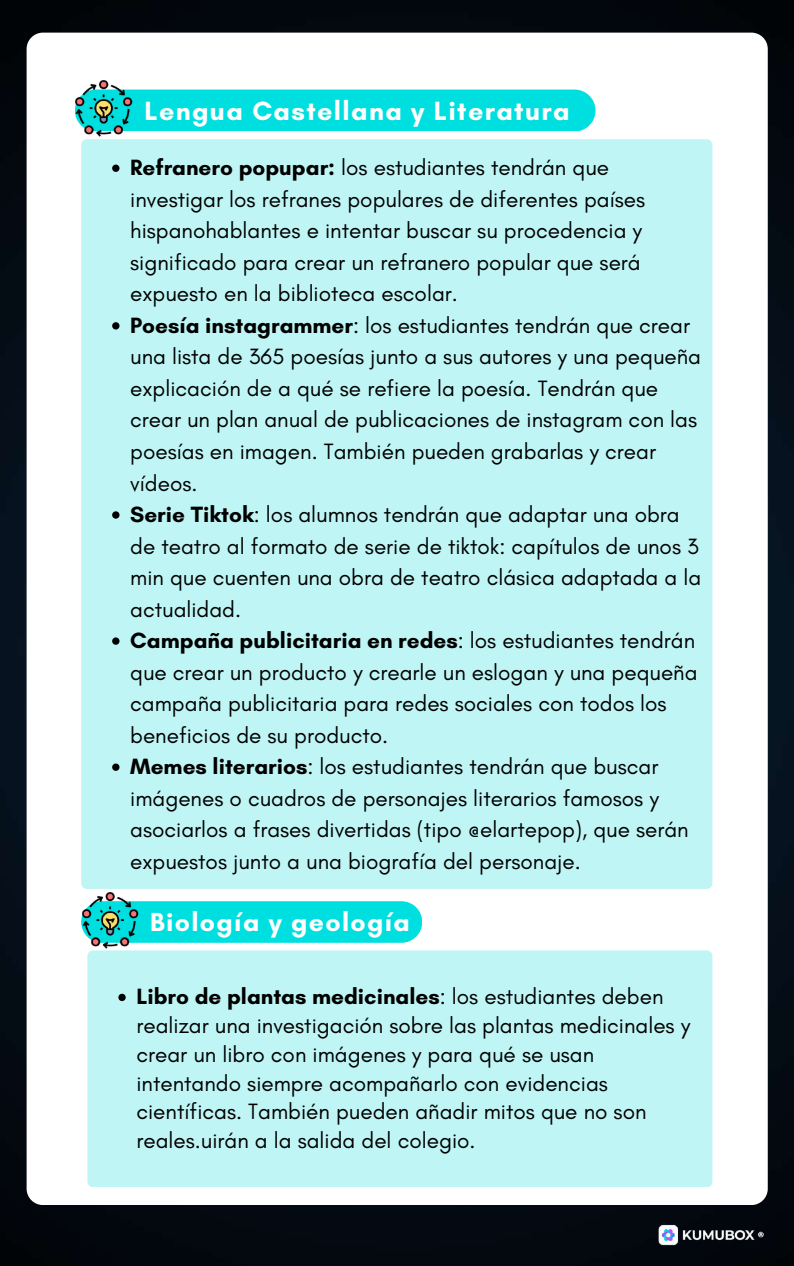
<style>
.page{position:relative;width:794px;height:1266px;background:#fff}
.page>*{position:absolute;margin:0;border:0;box-sizing:border-box;transform-origin:0 0}
.t1{font:700 26.85px "Glacial Indifference";letter-spacing:.05em;color:#fefefe}
.t2{font:700 26.62px "Glacial Indifference";letter-spacing:.05em;color:#fefefe}
.t3{font:22.5px/31.5px "Glacial Indifference";color:#000}
.s1{font-weight:700}
</style>
<div class="page">
<img style="left:0;top:0;width:793px;height:1266px">
<div style="left:27px;top:33px;width:740px;height:1172px;background:#fff;border-radius:16px"></div>
<img style="left:656px;top:1221px;width:111px;height:25px">
<div style="left:75px;top:90px;width:520px;height:41px;background:#00dfdf;border-radius:21px"></div>
<img style="left:75px;top:80px;width:57px;height:57px">
<div style="left:81px;top:139px;width:631px;height:750px;background:#bff5f5"></div>
<svg style="left:112px;top:165px;width:7px;height:7px"></svg>
<svg style="left:112px;top:322px;width:7px;height:7px"></svg>
<svg style="left:112px;top:511px;width:7px;height:8px"></svg>
<svg style="left:112px;top:637px;width:7px;height:8px"></svg>
<svg style="left:112px;top:763px;width:7px;height:8px"></svg>
<div style="left:81px;top:901px;width:341px;height:41px;background:#00dfdf;border-radius:21px"></div>
<img style="left:81px;top:892px;width:57px;height:56px">
<div style="left:87px;top:950px;width:625px;height:237px;background:#bff5f5;border-radius:6px"></div>
<svg style="left:118px;top:993px;width:8px;height:8px"></svg>
<p class="t1" style="left:144px;top:94px;width:426px">Lengua Castellana y Literatura</p>
<p class="t3" style="left:130px;top:152px;width:572px"><span class="s1">Refranero popupar:</span> los estudiantes tendrán que investigar los refranes populares de diferentes países hispanohablantes e intentar buscar su procedencia y significado para crear un refranero popular que será expuesto en la biblioteca escolar.<br><span class="s1">Poesía instagrammer</span>: los estudiantes tendrán que crear una lista de 365 poesías junto a sus autores y una pequeña explicación de a qué se refiere la poesía. Tendrán que crear un plan anual de publicaciones de instagram con las poesías en imagen. También pueden grabarlas y crear vídeos.<br><span class="s1">Serie Tiktok</span>: los alumnos tendrán que adaptar una obra de teatro al formato de serie de tiktok: capítulos de unos 3 min que cuenten una obra de teatro clásica adaptada a la actualidad.<br><span class="s1">Campaña publicitaria en redes</span>: los estudiantes tendrán que crear un producto y crearle un eslogan y una pequeña campaña publicitaria para redes sociales con todos los beneficios de su producto.<br><span class="s1">Memes literarios</span>: los estudiantes tendrán que buscar imágenes o cuadros de personajes literarios famosos y asociarlos a frases divertidas (tipo @elartepop), que serán expuestos junto a una biografía del personaje.</p>
<p class="t2" style="left:150px;top:906px;width:261px">Biología y geología</p>
<p class="t3" style="left:136px;top:982px;width:555px;line-height:28.7px"><span class="s1">Libro de plantas medicinales</span>: los estudiantes deben realizar una investigación sobre las plantas medicinales y crear un libro con imágenes y para qué se usan intentando siempre acompañarlo con evidencias científicas. También pueden añadir mitos que no son reales.uirán a la salida del colegio.</p>
</div>
